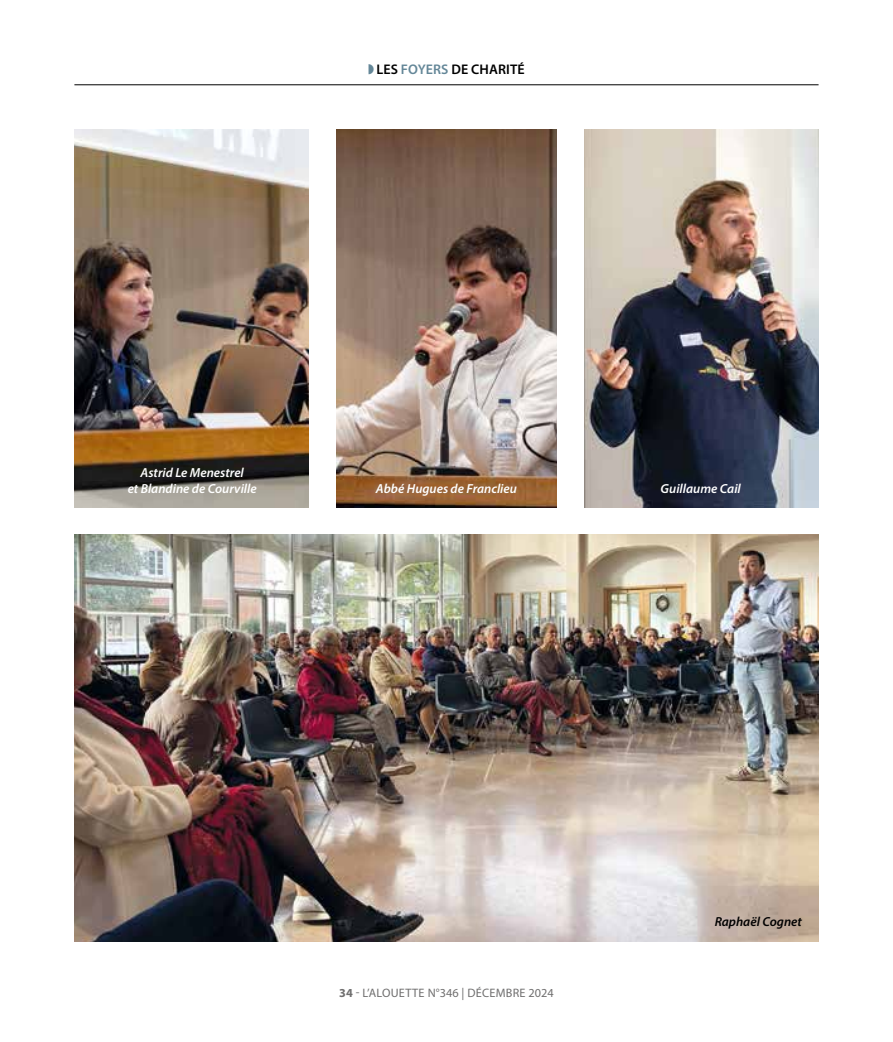
<style>
.page{position:relative;width:893px;height:1042px;background:#fff}
.page>*{position:absolute;margin:0;border:0;box-sizing:border-box;transform-origin:0 0}
.t1{font:600 14px "Myriad Pro";letter-spacing:.01em;color:#000}
.t2{font:italic 600 13.12px/15.8px "Myriad Pro";color:#fff;text-align:center}
.t3{font:italic 600 13.12px "Myriad Pro";color:#000}
.t4{font:12.25px "Myriad Pro";letter-spacing:.02em;color:#706f6f}
.s1{color:#648798}
.s2{font-weight:700}
</style>
<div class="page">
<hr style="left:74px;top:84px;width:745px;height:1px;background:#000">
<img style="left:74px;top:534px;width:745px;height:407px">
<img style="left:74px;top:129px;width:234px;height:378px">
<img style="left:337px;top:129px;width:219px;height:378px">
<img style="left:585px;top:129px;width:234px;height:378px">
<p class="t1" style="left:368px;top:61px;width:158px"><span class="s1">◗</span> LES <span class="s1">FOYERS</span> DE CHARITÉ</p>
<p class="t2" style="left:128px;top:464px;width:131px">Astrid Le Menestrel<br>et Blandine de Courville</p>
<p class="t2" style="left:376px;top:480px;width:143px">Abbé Hugues de Franclieu</p>
<p class="t2" style="left:661px;top:480px;width:82px">Guillaume Cail</p>
<p class="t4" style="left:339px;top:985px;width:216px"><span class="s2">34</span> - L’ALOUETTE N°346 | DÉCEMBRE 2024</p>
<p class="t3" style="left:715px;top:913px;width:89px">Raphaël Cognet</p>
</div>
